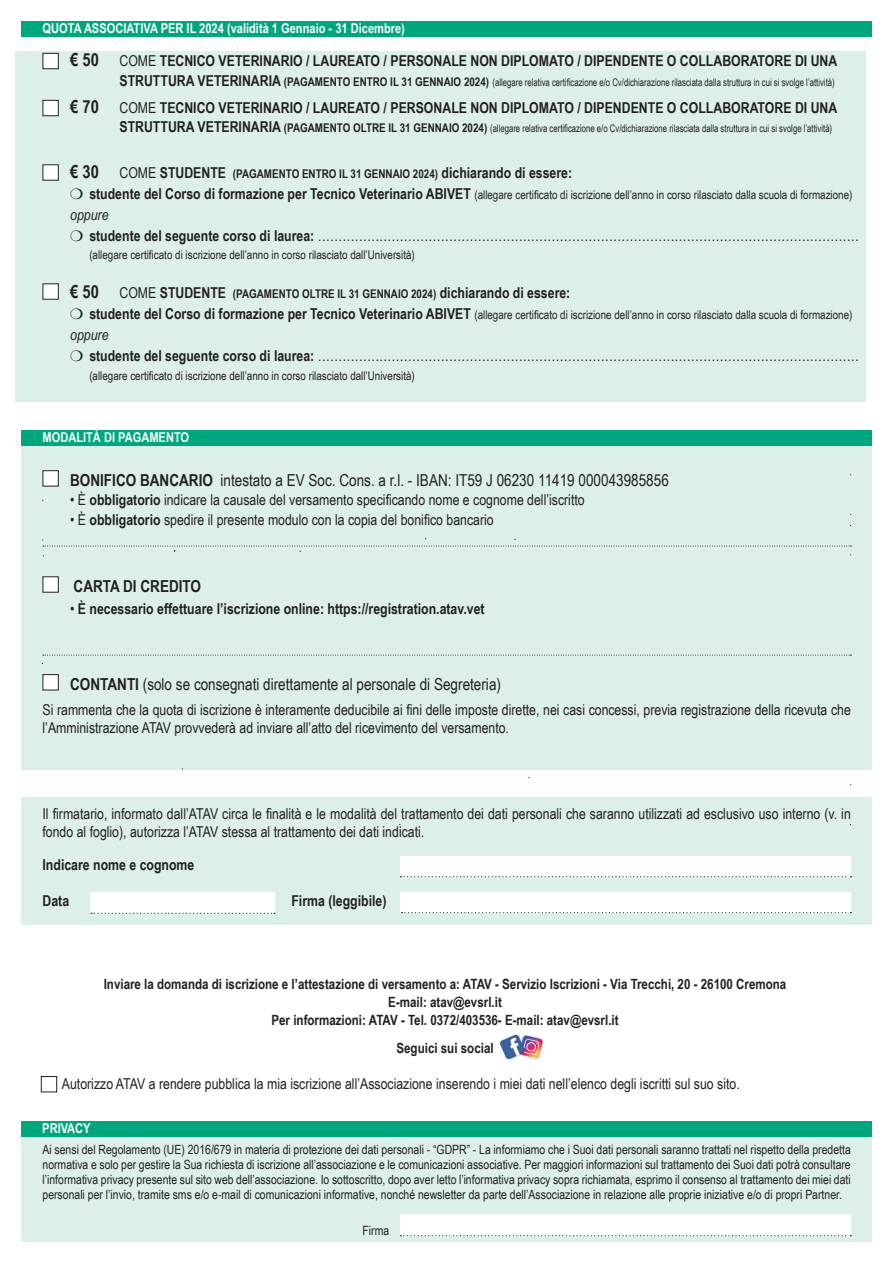
<style>
.page{position:relative;width:893px;height:1262px;background:#fff}
.page>*{position:absolute;margin:0;border:0;box-sizing:border-box;transform-origin:0 0}
.t1{font:16.5px "Arial Narrow";color:#231f20}
.t2{font:700 16.5px "Arial Narrow";color:#231f20}
.t3{font:15px/18px "Arial Narrow";color:#231f20}
.t4{font:700 15px/21px "Arial Narrow";color:#231f20}
.t5{font:700 14.1px/18px "Arial Narrow";color:#231f20;text-align:center}
.t6{font:700 13.5px "Arial Narrow";color:#fff}
.t7{font:12.75px/15px "Arial Narrow";color:#231f20;text-align:justify}
.t8{font:12px "Arial Narrow";color:#231f20}
.t9{font:10.5px "Arial Narrow";color:#231f20;scale:.9 1}
.s1{font-size:18px}
.s2{font-weight:400}
.s3{font-weight:700;font-size:15px}
.s4{font-weight:700;font-size:12px}
.s5{font-size:12px}
.s6{font-weight:400;font-size:12px}
.s7{font-style:italic}
.s8{font-weight:700}
</style>
<div class="page">
<div style="left:21px;top:1136px;width:851px;height:106px;background:#dcefe9"></div>
<div style="left:21px;top:1120px;width:851px;height:16px;background:#00a77e"></div>
<div style="left:400px;top:1214px;width:450px;height:21px;background:#fff"></div>
<svg style="left:400px;top:1235px;width:451px;height:1px"></svg>
<div style="left:21px;top:21px;width:851px;height:16px;background:#00a77e"></div>
<div style="left:15px;top:51px;width:851px;height:350px;background:#dcefe9"></div>
<div style="left:21px;top:430px;width:851px;height:16px;background:#00a77e"></div>
<div style="left:21px;top:446px;width:851px;height:323px;background:#dcefe9"></div>
<div style="left:21px;top:797px;width:851px;height:128px;background:#dcefe9"></div>
<div style="left:400px;top:855px;width:450px;height:21px;background:#fff"></div>
<div style="left:90px;top:891px;width:184px;height:21px;background:#fff"></div>
<div style="left:400px;top:891px;width:450px;height:21px;background:#fff"></div>
<svg style="left:400px;top:876px;width:451px;height:1px"></svg>
<svg style="left:401px;top:912px;width:450px;height:1px"></svg>
<svg style="left:91px;top:912px;width:184px;height:1px"></svg>
<div style="left:43px;top:471px;width:15px;height:15px;background:#fff"></div>
<div style="left:43px;top:470px;width:16px;height:16px;border:1px solid #231f20"></div>
<div style="left:43px;top:577px;width:15px;height:15px;background:#fff"></div>
<div style="left:43px;top:576px;width:16px;height:16px;border:1px solid #231f20"></div>
<div style="left:43px;top:674px;width:15px;height:16px;background:#fff"></div>
<div style="left:43px;top:674px;width:16px;height:16px;border:1px solid #231f20"></div>
<svg style="left:43px;top:654px;width:808px;height:1px"></svg>
<svg style="left:42px;top:538px;width:809px;height:18px"></svg>
<div style="left:43px;top:53px;width:15px;height:16px;background:#fff"></div>
<div style="left:43px;top:53px;width:16px;height:16px;border:1px solid #231f20"></div>
<div style="left:43px;top:100px;width:15px;height:16px;background:#fff"></div>
<div style="left:43px;top:100px;width:16px;height:16px;border:1px solid #231f20"></div>
<div style="left:43px;top:284px;width:15px;height:15px;background:#fff"></div>
<div style="left:43px;top:165px;width:15px;height:15px;background:#fff"></div>
<div style="left:43px;top:164px;width:16px;height:16px;border:1px solid #231f20"></div>
<img style="left:499px;top:1034px;width:45px;height:26px">
<div style="left:41px;top:1076px;width:16px;height:16px;border:1px solid #231f20"></div>
<p class="t6" style="left:43px;top:19px;width:364px">QUOTA ASSOCIATIVA PER IL 2024 (validità 1 Gennaio - 31 Dicembre)</p>
<p class="t4" style="left:70px;top:50px;width:768px"><span class="s1">€ 50</span> <span class="s2">COME</span> TECNICO VETERINARIO / LAUREATO / PERSONALE NON DIPLOMATO / DIPENDENTE O COLLABORATORE DI UNA</p>
<p class="t9" style="left:119px;top:74px;width:796px"><span class="s3">STRUTTURA VETERINARIA</span> <span class="s4">(PAGAMENTO ENTRO IL 31 GENNAIO 2024)</span> (allegare relativa certificazione e/o Cv/dichiarazione rilasciata dalla struttura in cui si svolge l’attività)</p>
<p class="t4" style="left:70px;top:96px;width:768px"><span class="s1">€ 70</span> <span class="s2">COME</span> TECNICO VETERINARIO / LAUREATO / PERSONALE NON DIPLOMATO / DIPENDENTE O COLLABORATORE DI UNA</p>
<p class="t9" style="left:119px;top:121px;width:793px"><span class="s3">STRUTTURA VETERINARIA</span> <span class="s4">(PAGAMENTO OLTRE IL 31 GENNAIO 2024)</span> (allegare relativa certificazione e/o Cv/dichiarazione rilasciata dalla struttura in cui si svolge l’attività)</p>
<p class="t4" style="left:89px;top:161px;width:764px;text-indent:-19px"><span class="s1">€ 30</span> <span class="s2">COME</span> STUDENTE <span class="s5">(PAGAMENTO ENTRO IL 31 GENNAIO 2024)</span> dichiarando di essere:<br>studente del Corso di formazione per Tecnico Veterinario ABIVET <span class="s6">(allegare certificato di iscrizione dell’anno in corso rilasciato dalla scuola di formazione)</span></p>
<p class="t3" style="left:89px;top:203px;width:771px;line-height:21px;text-indent:-19px"><span class="s7">oppure<br></span><span class="s8">studente del seguente corso di laurea:</span> ……………………………………………………………………………………………………………………</p>
<p class="t8" style="left:89px;top:245px;width:327px">(allegare certificato di iscrizione dell’anno in corso rilasciato dall’Università)</p>
<p class="t4" style="left:89px;top:281px;width:764px;text-indent:-19px"><span class="s1">€ 50</span> <span class="s2">COME</span> STUDENTE <span class="s5">(PAGAMENTO OLTRE IL 31 GENNAIO 2024)</span> dichiarando di essere:<br>studente del Corso di formazione per Tecnico Veterinario ABIVET <span class="s6">(allegare certificato di iscrizione dell’anno in corso rilasciato dalla scuola di formazione)</span></p>
<p class="t3" style="left:89px;top:323px;width:771px;line-height:21px;text-indent:-19px"><span class="s7">oppure<br></span><span class="s8">studente del seguente corso di laurea:</span> ……………………………………………………………………………………………………………………</p>
<p class="t8" style="left:89px;top:367px;width:327px">(allegare certificato di iscrizione dell’anno in corso rilasciato dall’Università)</p>
<p class="t6" style="left:43px;top:427px;width:148px">MODALITÀ DI PAGAMENTO</p>
<p class="t1" style="left:70px;top:468px;width:600px"><span class="s8">BONIFICO BANCARIO</span> intestato a EV Soc. Cons. a r.l. - IBAN: IT59 J 06230 11419 000043985856</p>
<p class="t3" style="left:70px;top:490px;width:516px">• È <span class="s8">obbligatorio</span> indicare la causale del versamento specificando nome e cognome dell’iscritto</p>
<p class="t3" style="left:70px;top:510px;width:425px">• È <span class="s8">obbligatorio</span> spedire il presente modulo con la copia del bonifico bancario</p>
<p class="t2" style="left:74px;top:573px;width:129px">CARTA DI CREDITO</p>
<p class="t4" style="left:70px;top:597px;width:416px"><span class="s2">•</span> È necessario effettuare l’iscrizione online: https://registration.atav.vet</p>
<p class="t1" style="left:70px;top:671px;width:432px"><span class="s8">CONTANTI</span> (solo se consegnati direttamente al personale di Segreteria)</p>
<p class="t3" style="left:43px;top:700px;width:809px">Si rammenta che la quota di iscrizione è interamente deducibile ai fini delle imposte dirette, nei casi concessi, previa registrazione della ricevuta che l’Amministrazione ATAV provvederà ad inviare all’atto del ricevimento del versamento.</p>
<p class="t3" style="left:43px;top:804px;width:809px">Il firmatario, informato dall’ATAV circa le finalità e le modalità del trattamento dei dati personali che saranno utilizzati ad esclusivo uso interno (v. in fondo al foglio), autorizza l’ATAV stessa al trattamento dei dati indicati.</p>
<p class="t4" style="left:43px;top:853px;width:153px">Indicare nome e cognome</p>
<p class="t4" style="left:43px;top:889px;width:28px">Data</p>
<p class="t4" style="left:291px;top:889px;width:97px">Firma (leggibile)</p>
<p class="t5" style="left:104px;top:974px;width:684px">Inviare la domanda di iscrizione e l’attestazione di versamento a: ATAV - Servizio Iscrizioni - Via Trecchi, 20 - 26100 Cremona<br>E-mail: atav@evsrl.it<br>Per informazioni: ATAV - Tel. 0372/403536- E-mail: atav@evsrl.it</p>
<p class="t5" style="left:396px;top:1038px;width:99px">Seguici sui social</p>
<p class="t3" style="left:62px;top:1074px;width:679px">Autorizzo ATAV a rendere pubblica la mia iscrizione all’Associazione inserendo i miei dati nell’elenco degli iscritti sul suo sito.</p>
<p class="t6" style="left:42px;top:1118px;width:50px">PRIVACY</p>
<p class="t7" style="left:43px;top:1141px;width:809px">Ai sensi del Regolamento (UE) 2016/679 in materia di protezione dei dati personali - “GDPR” - La informiamo che i Suoi dati personali saranno trattati nel rispetto della predetta normativa e solo per gestire la Sua richiesta di iscrizione all’associazione e le comunicazioni associative. Per maggiori informazioni sul trattamento dei Suoi dati potrà consultare l’informativa privacy presente sul sito web dell’associazione. Io sottoscritto, dopo aver letto l’informativa privacy sopra richiamata, esprimo il consenso al trattamento dei miei dati personali per l’invio, tramite sms e/o e-mail di comunicazioni informative, nonché newsletter da parte dell’Associazione in relazione alle proprie iniziative e/o di propri Partner.</p>
<p class="t7" style="left:362px;top:1222px;width:28px">Firma</p>
</div>
